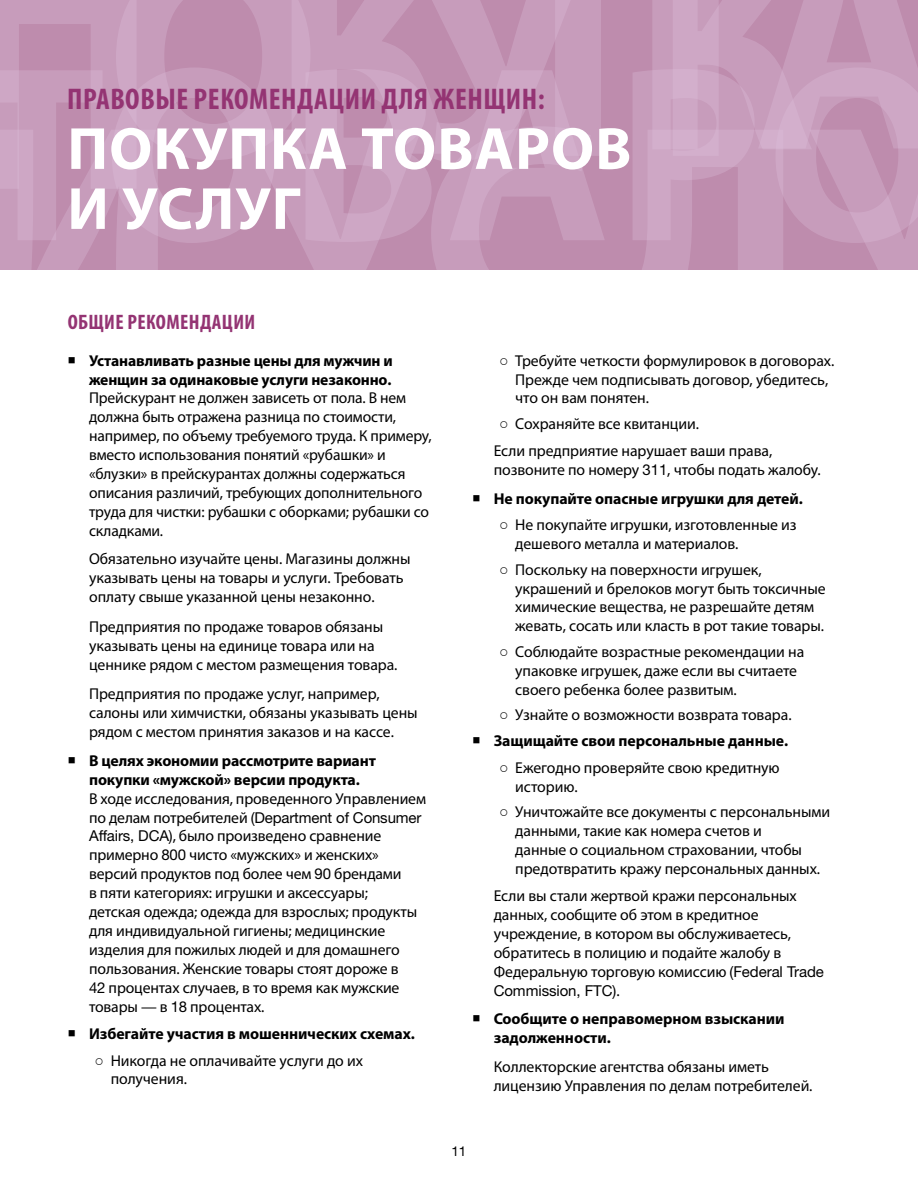
<style>
.page{position:relative;width:918px;height:1188px;background:#fff}
.page>*{position:absolute;margin:0;border:0;box-sizing:border-box;transform-origin:0 0}
.t1{font:700 60px/60px "Myriad Pro";letter-spacing:.02em;color:#fff}
.t2{font:700 condensed 30px "Myriad Pro";letter-spacing:.02em;color:#943473}
.t3{font:700 condensed 21px "Myriad Pro";letter-spacing:.02em;color:#943473}
.t4{font:15.75px/18.9px "Myriad Pro";letter-spacing:-.005em;color:#000}
.t5{font:700 15.75px/18.9px "Myriad Pro";letter-spacing:-.01em;color:#000}
.t6{font:15px "Helvetica Neue LT Std";letter-spacing:-.01em;color:#000}
.t7{font:13.5px "Helvetica Neue LT Std";color:#000}
.s1{font-family:"Myriad Pro";font-size:15.75px}
.s2{font-family:"Helvetica Neue LT Std";font-size:15px}
.s3{font-family:"Arial"}
.s4{font-weight:700}
</style>
<div class="page">
<svg style="left:0;top:189px;width:918px;height:81px;background:#c497b6"></svg>
<svg style="left:0;top:0;width:918px;height:189px;background:#c69bba"></svg>
<h2 class="t2" style="left:67px;top:80px;width:479px">ПРАВОВЫЕ РЕКОМЕНДАЦИИ ДЛЯ ЖЕНЩИН:</h2>
<h1 class="t1" style="left:67px;top:117px;width:566px">ПОКУПКА ТОВАРОВ<br>И УСЛУГ</h1>
<h3 class="t3" style="left:68px;top:309px;width:189px">ОБЩИЕ РЕКОМЕНДАЦИИ</h3>
<p class="t5" style="left:89px;top:350px;width:305px">Устанавливать разные цены для мужчин и женщин за одинаковые услуги незаконно.</p>
<p class="t4" style="left:89px;top:388px;width:344px">Прейскурант не должен зависеть от пола. В нем должна быть отражена разница по стоимости, например, по объему требуемого труда. К примеру, вместо использования понятий «рубашки» и «блузки» в прейскурантах должны содержаться описания различий, требующих дополнительного труда для чистки: рубашки с оборками; рубашки со складками.</p>
<p class="t4" style="left:89px;top:549px;width:323px">Обязательно изучайте цены. Магазины должны указывать цены на товары и услуги. Требовать оплату свыше указанной цены незаконно.</p>
<p class="t4" style="left:89px;top:617px;width:310px">Предприятия по продаже товаров обязаны указывать цены на единице товара или на ценнике рядом с местом размещения товара.</p>
<p class="t4" style="left:89px;top:684px;width:330px">Предприятия по продаже услуг, например, салоны или химчистки, обязаны указывать цены рядом с местом принятия заказов и на кассе.</p>
<p class="t5" style="left:89px;top:751px;width:288px">В целях экономии рассмотрите вариант покупки «мужской» версии продукта.</p>
<p class="t4" style="left:89px;top:789px;width:339px">В ходе исследования, проведенного Управлением</p>
<p class="t6" style="left:89px;top:808px;width:334px"><span class="s1">по делам потребителей</span> (Department of Consumer</p>
<p class="t4" style="left:89px;top:826px;width:330px"><span class="s2">Affairs, DCA)</span>, было произведено сравнение примерно <span class="s2">800</span> чисто «мужских» и женских» версий продуктов под более чем <span class="s2">90</span> брендами<br>в пяти категориях: игрушки и аксессуары; детская одежда; одежда для взрослых; продукты для индивидуальной гигиены; медицинские изделия для пожилых людей и для домашнего пользования. Женские товары стоят дороже в <span class="s2">42</span> процентах случаев, в то время как мужские товары — в <span class="s2">18</span> процентах.</p>
<p class="t5" style="left:89px;top:1024px;width:327px">Избегайте участия в мошеннических схемах.</p>
<p class="t4" style="left:111px;top:1051px;width:254px;text-indent:-16px"><span class="s3">○</span> Никогда не оплачивайте услуги до их получения.</p>
<p class="t7" style="left:452px;top:1143px;width:16px">11</p>
<p class="t4" style="left:515px;top:351px;width:321px;text-indent:-16px"><span class="s3">○</span> Требуйте четкости формулировок в договорах.<br>Прежде чем подписывать договор, убедитесь, что он вам понятен.</p>
<p class="t4" style="left:494px;top:410px;width:280px;line-height:27.6px;text-indent:5px"><span class="s3">○</span> Сохраняйте все квитанции.<br>Если предприятие нарушает ваши права,</p>
<p class="t4" style="left:494px;top:455px;width:329px;line-height:28.7px">позвоните по номеру <span class="s2">311</span>, чтобы подать жалобу.<br><span class="s4">Не покупайте опасные игрушки для детей.</span></p>
<p class="t4" style="left:515px;top:515px;width:283px;text-indent:-16px"><span class="s3">○</span> Не покупайте игрушки, изготовленные из дешевого металла и материалов.</p>
<p class="t4" style="left:515px;top:560px;width:312px;text-indent:-16px"><span class="s3">○</span> Поскольку на поверхности игрушек, украшений и брелоков могут быть токсичные химические вещества, не разрешайте детям жевать, сосать или класть в рот такие товары.</p>
<p class="t4" style="left:515px;top:642px;width:290px;text-indent:-16px"><span class="s3">○</span> Соблюдайте возрастные рекомендации на упаковке игрушек, даже если вы считаете своего ребенка более развитым.</p>
<p class="t4" style="left:494px;top:701px;width:299px;line-height:26.4px;text-align:center"><span class="s3">○</span> Узнайте о возможности возврата товара.<br><span class="s4">Защищайте свои персональные данные.</span></p>
<p class="t4" style="left:515px;top:758px;width:266px;text-indent:-16px"><span class="s3">○</span> Ежегодно проверяйте свою кредитную историю.</p>
<p class="t4" style="left:515px;top:802px;width:316px;text-indent:-16px"><span class="s3">○</span> Уничтожайте все документы с персональными данными, такие как номера счетов и<br>данные о социальном страховании, чтобы предотвратить кражу персональных данных.</p>
<p class="t4" style="left:494px;top:886px;width:332px">Если вы стали жертвой кражи персональных данных, сообщите об этом в кредитное учреждение, в котором вы обслуживаетесь, обратитесь в полицию и подайте жалобу в Федеральную торговую комиссию <span class="s2">(Federal Trade</span></p>
<p class="t6" style="left:494px;top:982px;width:127px">Commission, FTC)<span class="s1">.</span></p>
<p class="t5" style="left:494px;top:1009px;width:292px">Сообщите о неправомерном взыскании задолженности.</p>
<p class="t4" style="left:494px;top:1057px;width:320px">Коллекторские агентства обязаны иметь лицензию Управления по делам потребителей.</p>
</div>
